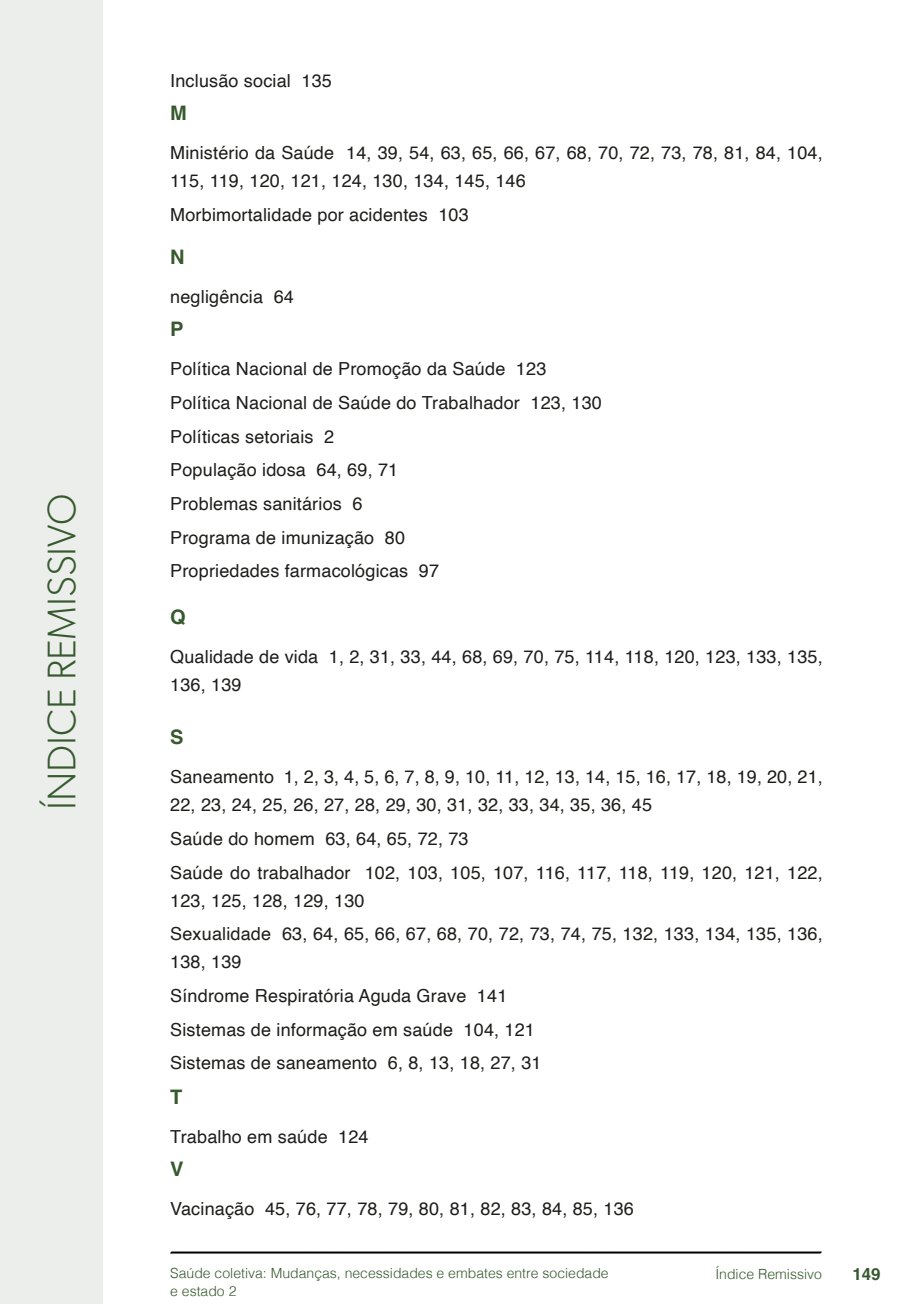
<style>
.page{position:relative;width:908px;height:1304px;background:#fff}
.page>*{position:absolute;margin:0;border:0;box-sizing:border-box;transform-origin:0 0}
.t1{font:300 40px "Gibson";color:#36592e}
.t2{font:700 20px "Helvetica";color:#36592e}
.t3{font:18px/33.6px "Helvetica";letter-spacing:.01em;color:#1d1d1b}
.t4{font:700 16.8px "Helvetica";color:#36592e}
.t5{font:300 14px "Helvetica";color:#36592e}
</style>
<div class="page">
<svg style="left:170px;top:1251px;width:651px;height:3px;background:#515151"></svg>
<div style="left:0;top:0;width:103px;height:1304px;background:#ebeeea"></div>
<h1 class="t1" style="left:37px;top:810px;width:317px;rotate:-90deg">ÍNDICE REMISSIVO</h1>
<p class="t3" style="left:170px;top:65px;width:163px">Inclusão social 135</p>
<p class="t2" style="left:170px;top:101px;width:18px">M</p>
<p class="t3" style="left:170px;top:140px;width:653px;line-height:28px">Ministério da Saúde 14, 39, 54, 63, 65, 66, 67, 68, 70, 72, 73, 78, 81, 84, 104,<br>115, 119, 120, 121, 124, 130, 134, 145, 146</p>
<p class="t3" style="left:170px;top:198px;width:300px">Morbimortalidade por acidentes 103</p>
<p class="t2" style="left:170px;top:245px;width:16px">N</p>
<p class="t3" style="left:170px;top:281px;width:125px">negligência 64</p>
<p class="t2" style="left:170px;top:317px;width:15px">P</p>
<p class="t3" style="left:170px;top:353px;width:433px">Política Nacional de Promoção da Saúde 123<br>Política Nacional de Saúde do Trabalhador 123, 130<br>Políticas setoriais 2<br>População idosa 64, 69, 71<br>Problemas sanitários 6<br>Programa de imunização 80<br>Propriedades farmacológicas 97</p>
<p class="t2" style="left:170px;top:605px;width:17px">Q</p>
<p class="t3" style="left:170px;top:644px;width:653px;line-height:28px">Qualidade de vida 1, 2, 31, 33, 44, 68, 69, 70, 75, 114, 118, 120, 123, 133, 135,<br>136, 139</p>
<p class="t2" style="left:170px;top:725px;width:15px">S</p>
<p class="t3" style="left:170px;top:764px;width:653px;line-height:28px">Saneamento 1, 2, 3, 4, 5, 6, 7, 8, 9, 10, 11, 12, 13, 14, 15, 16, 17, 18, 19, 20, 21,<br>22, 23, 24, 25, 26, 27, 28, 29, 30, 31, 32, 33, 34, 35, 36, 45</p>
<p class="t3" style="left:170px;top:822px;width:653px">Saúde do homem 63, 64, 65, 72, 73<br>Saúde do trabalhador 102, 103, 105, 107, 116, 117, 118, 119, 120, 121, 122,</p>
<p class="t3" style="left:170px;top:884px;width:653px">123, 125, 128, 129, 130<br>Sexualidade 63, 64, 65, 66, 67, 68, 70, 72, 73, 74, 75, 132, 133, 134, 135, 136,</p>
<p class="t3" style="left:170px;top:946px;width:372px">138, 139<br>Síndrome Respiratória Aguda Grave 141<br>Sistemas de informação em saúde 104, 121<br>Sistemas de saneamento 6, 8, 13, 18, 27, 31</p>
<p class="t2" style="left:170px;top:1085px;width:14px">T</p>
<p class="t3" style="left:170px;top:1121px;width:200px">Trabalho em saúde 124</p>
<p class="t2" style="left:170px;top:1157px;width:15px">V</p>
<p class="t3" style="left:170px;top:1193px;width:465px">Vacinação 45, 76, 77, 78, 79, 80, 81, 82, 83, 84, 85, 136</p>
<p class="t5" style="left:715px;top:1262px;width:108px">Índice Remissivo</p>
<p class="t5" style="left:170px;top:1261px;width:440px">Saúde coletiva: Mudanças, necessidades e embates entre sociedade</p>
<p class="t4" style="left:851px;top:1264px;width:30px">149</p>
<p class="t5" style="left:170px;top:1279px;width:68px">e estado 2</p>
</div>
